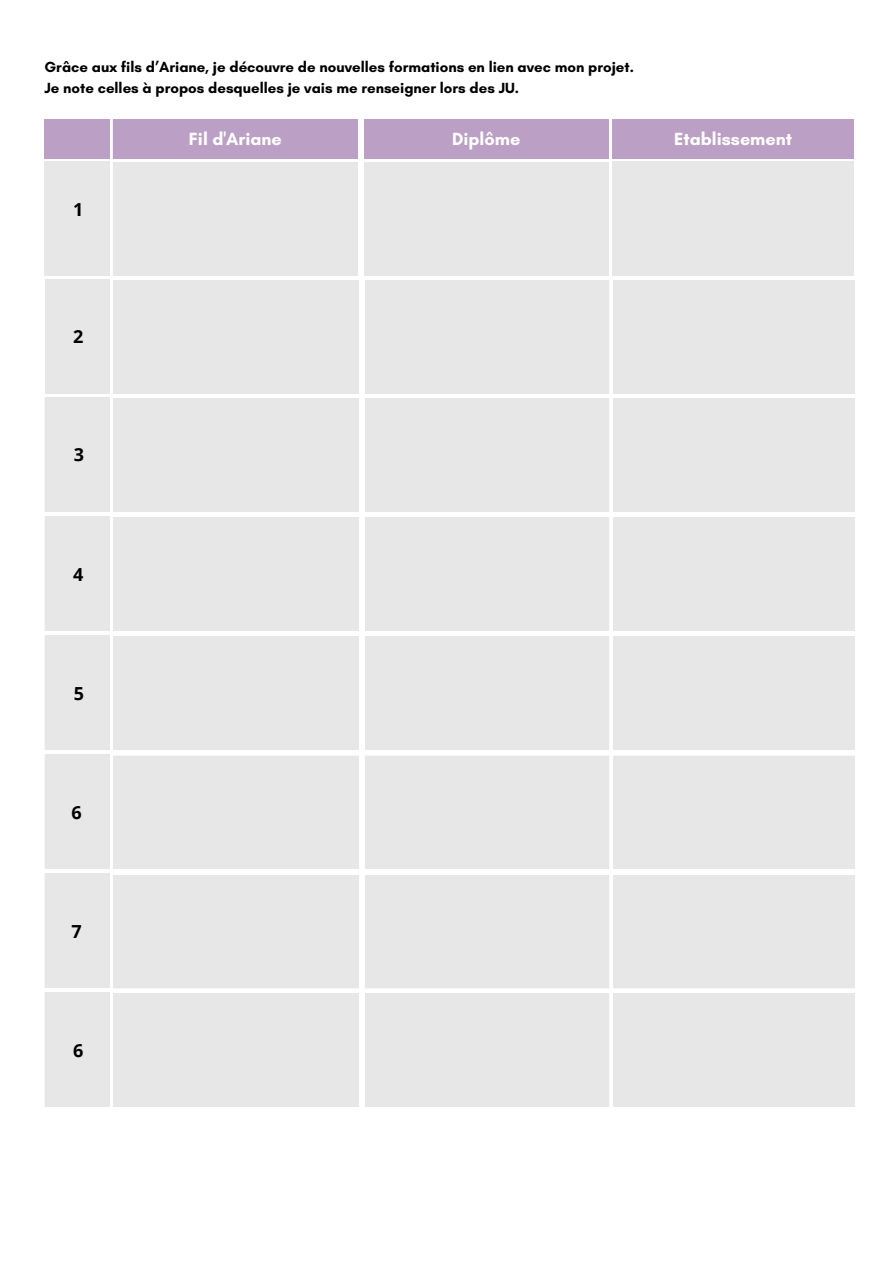
<style>
.page{position:relative;width:893px;height:1264px;background:#fff}
.page>*{position:absolute;margin:0;border:0;box-sizing:border-box;transform-origin:0 0}
.t1{font:700 18px "Glacial Indifference";color:#fff}
.t2{font:700 18px "Open Sans";color:#000}
.t3{font:700 15px "Glacial Indifference";color:#000}
</style>
<div class="page">
<svg style="left:364px;top:120px;width:490px;height:391px;background:#e3dfe4"></svg>
<div style="left:621px;top:406px;width:225px;height:97px;background:#e8e7e7"></div>
<svg style="left:44px;top:120px;width:314px;height:986px;background:#e7e5e6"></svg>
<div style="left:121px;top:1001px;width:230px;height:98px;background:#e8e7e7"></div>
<div style="left:365px;top:517px;width:489px;height:589px;background:#e8e7e7"></div>
<div style="left:621px;top:1001px;width:225px;height:98px;background:#e8e7e7"></div>
<p class="t3" style="left:45px;top:58px;width:590px">Grâce aux fils d’Ariane, je découvre de nouvelles formations en lien avec mon projet.</p>
<p class="t3" style="left:45px;top:78px;width:476px">Je note celles à propos desquelles je vais me renseigner lors des JU.</p>
<p class="t1" style="left:189px;top:128px;width:94px">Fil d'Ariane</p>
<p class="t1" style="left:452px;top:128px;width:70px">Diplôme</p>
<p class="t1" style="left:674px;top:128px;width:119px">Etablissement</p>
<p class="t2" style="left:73px;top:196px;width:12px">1</p>
<p class="t2" style="left:73px;top:324px;width:12px">2</p>
<p class="t2" style="left:74px;top:442px;width:12px">3</p>
<p class="t2" style="left:73px;top:561px;width:12px">4</p>
<p class="t2" style="left:74px;top:680px;width:12px">5</p>
<p class="t2" style="left:71px;top:799px;width:12px">6</p>
<p class="t2" style="left:71px;top:918px;width:12px">7</p>
<p class="t2" style="left:73px;top:1037px;width:12px">6</p>
</div>
